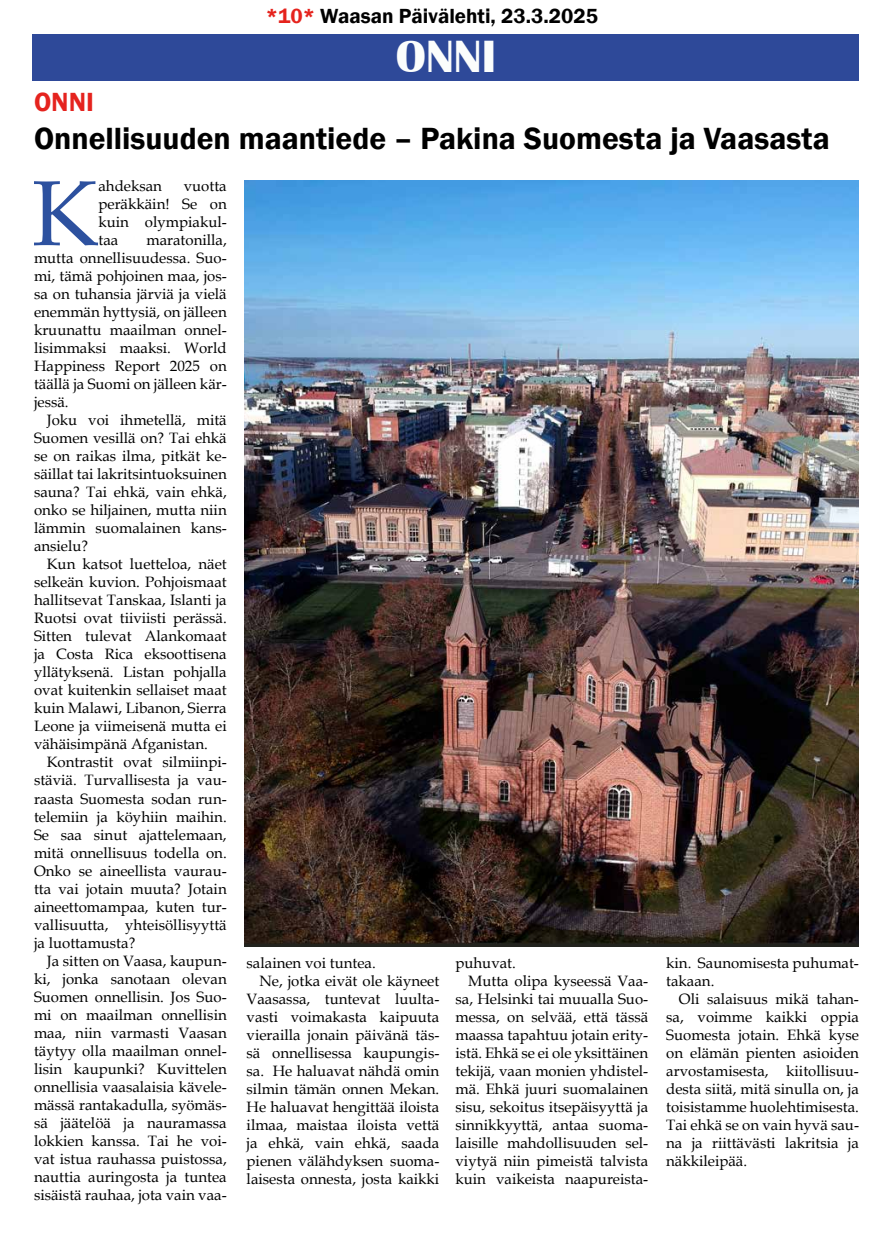
<style>
.page{position:relative;width:893px;height:1234px;background:#fff}
.page>*{position:absolute;margin:0;border:0;box-sizing:border-box;transform-origin:0 0}
.t1{font:92.4px "Book Antiqua";color:#2d519f}
.t2{font:700 46.5px "Britannic";color:#fbfdfc}
.t3{font:600 31.5px "Franklin Gothic";color:#000}
.t4{font:600 27px "Franklin Gothic";color:#e5231e}
.t5{font:600 21px "Franklin Gothic";color:#000}
.t6{font:15px/18px "Book Antiqua";color:#000;text-align:justify}
.s1{color:#e5231d}
</style>
<div class="page">
<div style="left:33px;top:34px;width:826px;height:47px;background:#2e4999"></div>
<img style="left:245px;top:180px;width:614px;height:766px">
<h3 class="t5" style="left:266px;top:3px;width:334px"><span class="s1">*10*</span> Waasan Päivälehti, 23.3.2025</h3>
<h2 class="t2" style="left:396px;top:30px;width:102px">ONNI</h2>
<h3 class="t4" style="left:34px;top:85px;width:61px">ONNI</h3>
<h3 class="t3" style="left:34px;top:119px;width:797px">Onnellisuuden maantiede – Pakina Suomesta ja Vaasasta</h3>
<h1 class="t1" style="left:31px;top:149px;width:69px">K</h1>
<p class="t6" style="left:98px;top:176px;width:65px">ahdeksan</p>
<p class="t6" style="left:98px;top:176px;width:130px;text-indent:85px">vuotta peräkkäin! Se on kuin olympiakul&shy;taa</p>
<p class="t6" style="left:34px;top:230px;width:194px;text-indent:112px">maratonilla, mutta onnellisuudessa. Suo&shy;mi, tämä pohjoinen maa, jos&shy;sa on tuhansia järviä ja vielä enemmän hyttysiä, on jälleen kruunattu maailman onnel&shy;lisimmaksi maaksi. World Happiness Report 2025 on täällä ja Suomi on jälleen kär&shy;jessä.</p>
<p class="t6" style="left:34px;top:410px;width:194px;text-indent:13px">Joku voi ihmetellä, mitä Suomen vesillä on? Tai ehkä se on raikas ilma, pitkät ke&shy;säillat tai lakritsintuoksuinen sauna? Tai ehkä, vain ehkä, onko se hiljainen, mutta niin lämmin suomalainen kans&shy;ansielu?</p>
<p class="t6" style="left:34px;top:554px;width:194px;text-indent:13px">Kun katsot luetteloa, näet selkeän kuvion. Pohjoismaat hallitsevat Tanskaa, Islanti ja Ruotsi ovat tiiviisti perässä.<br>Sitten tulevat Alankomaat ja Costa Rica eksoottisena yllätyksenä. Listan pohjalla ovat kuitenkin sellaiset maat kuin Malawi, Libanon, Sierra Leone ja viimeisenä mutta ei vähäisimpänä Afganistan.</p>
<p class="t6" style="left:34px;top:752px;width:194px;text-indent:13px">Kontrastit ovat silmiinpi&shy;stäviä. Turvallisesta ja vau&shy;raasta Suomesta sodan run&shy;telemiin ja köyhiin maihin.<br>Se saa sinut ajattelemaan, mitä onnellisuus todella on.<br>Onko se aineellista vaurau&shy;tta vai jotain muuta? Jotain aineettomampaa, kuten tur&shy;vallisuutta, yhteisöllisyyttä ja luottamusta?</p>
<p class="t6" style="left:34px;top:950px;width:194px;text-indent:13px">Ja sitten on Vaasa, kaupun&shy;ki, jonka sanotaan olevan Suomen onnellisin. Jos Suo&shy;mi on maailman onnellisin maa, niin varmasti Vaasan täytyy olla maailman onnel&shy;lisin kaupunki? Kuvittelen onnellisia vaasalaisia kävele&shy;mässä rantakadulla, syömäs&shy;sä jäätelöä ja nauramassa lokkien kanssa. Tai he voi&shy;vat istua rauhassa puistossa, nauttia auringosta ja tuntea sisäistä rauhaa, jota vain vaa-</p>
<p class="t6" style="left:247px;top:953px;width:131px">salainen voi tuntea.</p>
<p class="t6" style="left:259px;top:971px;width:181px">Ne, jotka eivät ole käyneet</p>
<p class="t6" style="left:247px;top:989px;width:194px">Vaasassa, tuntevat luulta-</p>
<p class="t6" style="left:247px;top:1007px;width:194px">vasti voimakasta kaipuuta</p>
<p class="t6" style="left:247px;top:1025px;width:194px">vierailla jonain päivänä täs-</p>
<p class="t6" style="left:247px;top:1043px;width:194px">sä onnellisessa kaupungis-</p>
<p class="t6" style="left:247px;top:1061px;width:194px">sa. He haluavat nähdä omin</p>
<p class="t6" style="left:247px;top:1079px;width:194px">silmin tämän onnen Mekan.</p>
<p class="t6" style="left:247px;top:1097px;width:194px">He haluavat hengittää iloista</p>
<p class="t6" style="left:247px;top:1115px;width:194px">ilmaa, maistaa iloista vettä</p>
<p class="t6" style="left:247px;top:1133px;width:194px">ja ehkä, vain ehkä, saada</p>
<p class="t6" style="left:247px;top:1151px;width:194px">pienen välähdyksen suoma-</p>
<p class="t6" style="left:247px;top:1169px;width:194px">laisesta onnesta, josta kaikki</p>
<p class="t6" style="left:455px;top:953px;width:62px">puhuvat.</p>
<p class="t6" style="left:468px;top:971px;width:181px">Mutta olipa kyseessä Vaa-</p>
<p class="t6" style="left:455px;top:989px;width:194px">sa, Helsinki tai muualla Suo-</p>
<p class="t6" style="left:455px;top:1007px;width:194px">messa, on selvää, että tässä</p>
<p class="t6" style="left:455px;top:1025px;width:194px">maassa tapahtuu jotain erity-</p>
<p class="t6" style="left:455px;top:1043px;width:194px">istä. Ehkä se ei ole yksittäinen</p>
<p class="t6" style="left:455px;top:1061px;width:194px">tekijä, vaan monien yhdistel-</p>
<p class="t6" style="left:455px;top:1079px;width:194px">mä. Ehkä juuri suomalainen</p>
<p class="t6" style="left:455px;top:1097px;width:194px">sisu, sekoitus itsepäisyyttä ja</p>
<p class="t6" style="left:455px;top:1115px;width:194px">sinnikkyyttä, antaa suoma-</p>
<p class="t6" style="left:455px;top:1133px;width:194px">laisille mahdollisuuden sel-</p>
<p class="t6" style="left:455px;top:1151px;width:194px">viytyä niin pimeistä talvista</p>
<p class="t6" style="left:455px;top:1169px;width:194px">kuin vaikeista naapureista-</p>
<p class="t6" style="left:666px;top:953px;width:194px">kin. Saunomisesta puhumat&shy;takaan.</p>
<p class="t6" style="left:666px;top:989px;width:194px;text-indent:13px">Oli salaisuus mikä tahan&shy;sa, voimme kaikki oppia Suomesta jotain. Ehkä kyse on elämän pienten asioiden arvostamisesta, kiitollisuu&shy;desta siitä, mitä sinulla on, ja toisistamme huolehtimisesta.<br>Tai ehkä se on vain hyvä sau&shy;na ja riittävästi lakritsia ja näkkileipää.</p>
</div>
